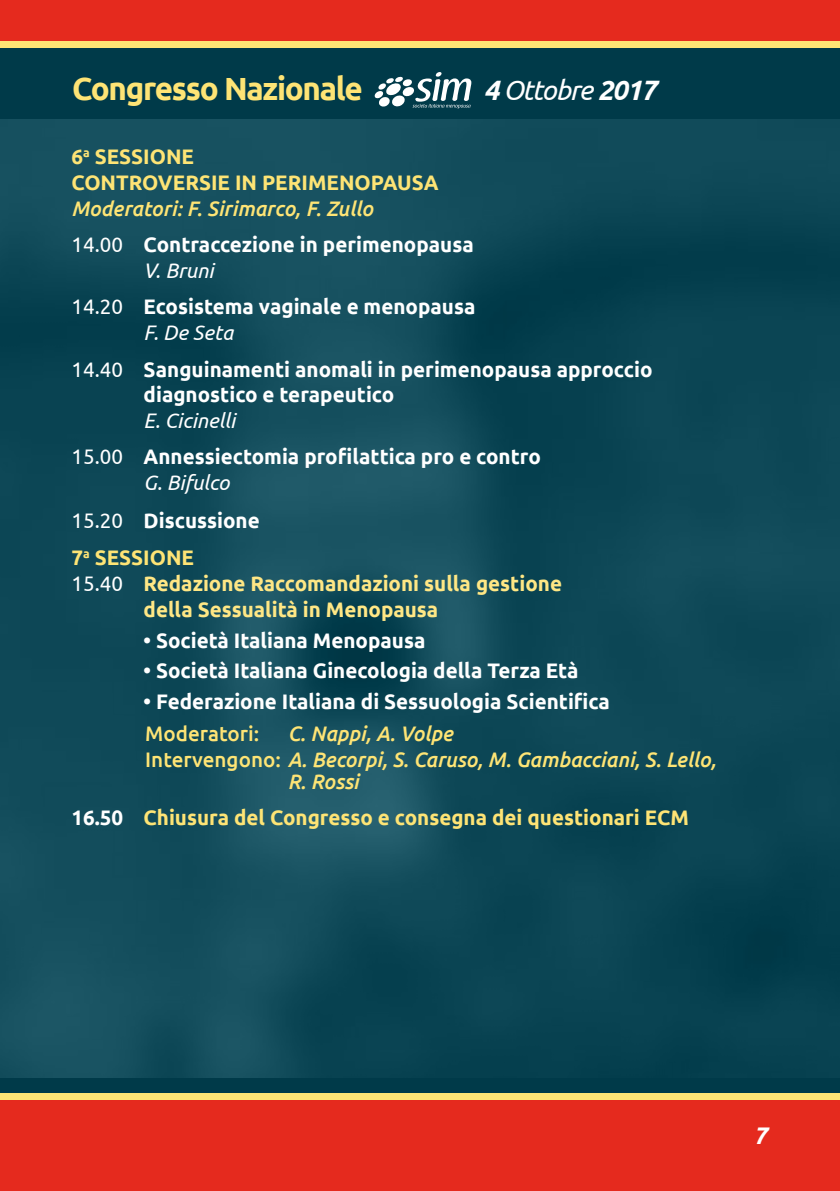
<style>
.page{position:relative;width:840px;height:1191px;background:#fff}
.page>*{position:absolute;margin:0;border:0;box-sizing:border-box;transform-origin:0 0}
.t1{font:700 32px "Ubuntu";letter-spacing:-.04em;color:#fee475}
.t2{font:italic 28px "Ubuntu";letter-spacing:-.04em;color:#fff}
.t3{font:italic 700 24px "Ubuntu";color:#fff}
.t4{font:700 21px/36.4px "Ubuntu";color:#fff}
.t5{font:italic 500 21px/36.4px "Ubuntu";color:#fee475}
.t6{font:700 21px/26px "Ubuntu";color:#fee475}
.t7{font:700 21px/26px "Ubuntu";color:#ffe785}
.t8{font:500 21px "Ubuntu";color:#fee475}
.s1{font-weight:700}
.s2{font-weight:400;font-style:normal;color:#fff}
.s3{font-weight:700;font-style:normal;color:#fff}
.s4{font-weight:400;font-style:italic}
.s5{font-weight:400}
.s6{color:#fee475}
.s7{font-weight:400;color:#fff}
.s8{font-style:normal}
.s9{font-weight:500;font-style:italic}
.s10{color:#fff}
</style>
<div class="page">
<div style="left:0;top:0;width:839px;height:1191px;background:#003a49"></div>
<div style="left:0;top:1100px;width:839px;height:91px;background:#e52a1e"></div>
<div style="left:0;top:1093px;width:839px;height:7px;background:#fee475"></div>
<img style="left:0;top:119px;width:839px;height:958px">
<div style="left:0;top:0;width:839px;height:41px;background:#e52a1e"></div>
<div style="left:0;top:41px;width:839px;height:7px;background:#fee475"></div>
<svg style="left:374px;top:72px;width:97px;height:37px"></svg>
<h1 class="t1" style="left:72px;top:70px;width:292px">Congresso Nazionale</h1>
<h2 class="t2" style="left:483px;top:73px;width:175px"><span class="s1">4</span> Ottobre <span class="s1">2017</span></h2>
<p class="t6" style="left:71px;top:143px;width:368px">6<sup>a</sup> SESSIONE<br>CONTROVERSIE IN PERIMENOPAUSA</p>
<p class="t5" style="left:71px;top:189px;width:403px">Moderatori: F. Sirimarco, F. Zullo<br><span class="s2">14.00</span> <span class="s3">Contraccezione in perimenopausa</span></p>
<p class="t4" style="left:71px;top:252px;width:405px;text-indent:72px"><span class="s4">V. Bruni<br></span><span class="s5">14.20</span> Ecosistema vaginale e menopausa</p>
<p class="t4" style="left:71px;top:314px;width:582px;text-indent:72px"><span class="s4">F. De Seta<br></span><span class="s5">14.40</span> Sanguinamenti anomali in perimenopausa approccio</p>
<p class="t4" style="left:143px;top:376px;width:252px">diagnostico e terapeutico</p>
<p class="t4" style="left:71px;top:402px;width:470px;text-indent:72px"><span class="s4">E. Cicinelli<br></span><span class="s5">15.00</span> Annessiectomia profilattica pro e contro</p>
<p class="t4" style="left:71px;top:464px;width:190px;line-height:37.4px;text-indent:72px"><span class="s4">G. Bifulco<br></span><span class="s5">15.20</span> Discussione<br><span class="s6">7</span><sup>a</sup> <span class="s6">SESSIONE</span></p>
<p class="t7" style="left:143px;top:570px;width:419px;text-indent:-72px"><span class="s7">15.40</span> Redazione Raccomandazioni sulla gestione della Sessualità in Menopausa</p>
<p class="t4" style="left:143px;top:621px;width:283px">• Società Italiana Menopausa</p>
<p class="t4" style="left:143px;top:652px;width:436px">• Società Italiana Ginecologia della Terza Età</p>
<p class="t4" style="left:143px;top:683px;width:467px">• Federazione Italiana di Sessuologia Scientifica</p>
<p class="t8" style="left:145px;top:720px;width:115px">Moderatori:</p>
<p class="t5" style="left:145px;top:719px;width:572px;line-height:26px;text-indent:142px">C. Nappi, A. Volpe<br><span class="s8">Intervengono:</span> A. Becorpi, S. Caruso, M. Gambacciani, S. Lello,</p>
<p class="t6" style="left:71px;top:762px;width:618px;line-height:36.4px;text-indent:216px"><span class="s9">R. Rossi<br></span><span class="s10">16.50</span> Chiusura del Congresso e consegna dei questionari ECM</p>
<p class="t3" style="left:753px;top:1121px;width:15px">7</p>
</div>
